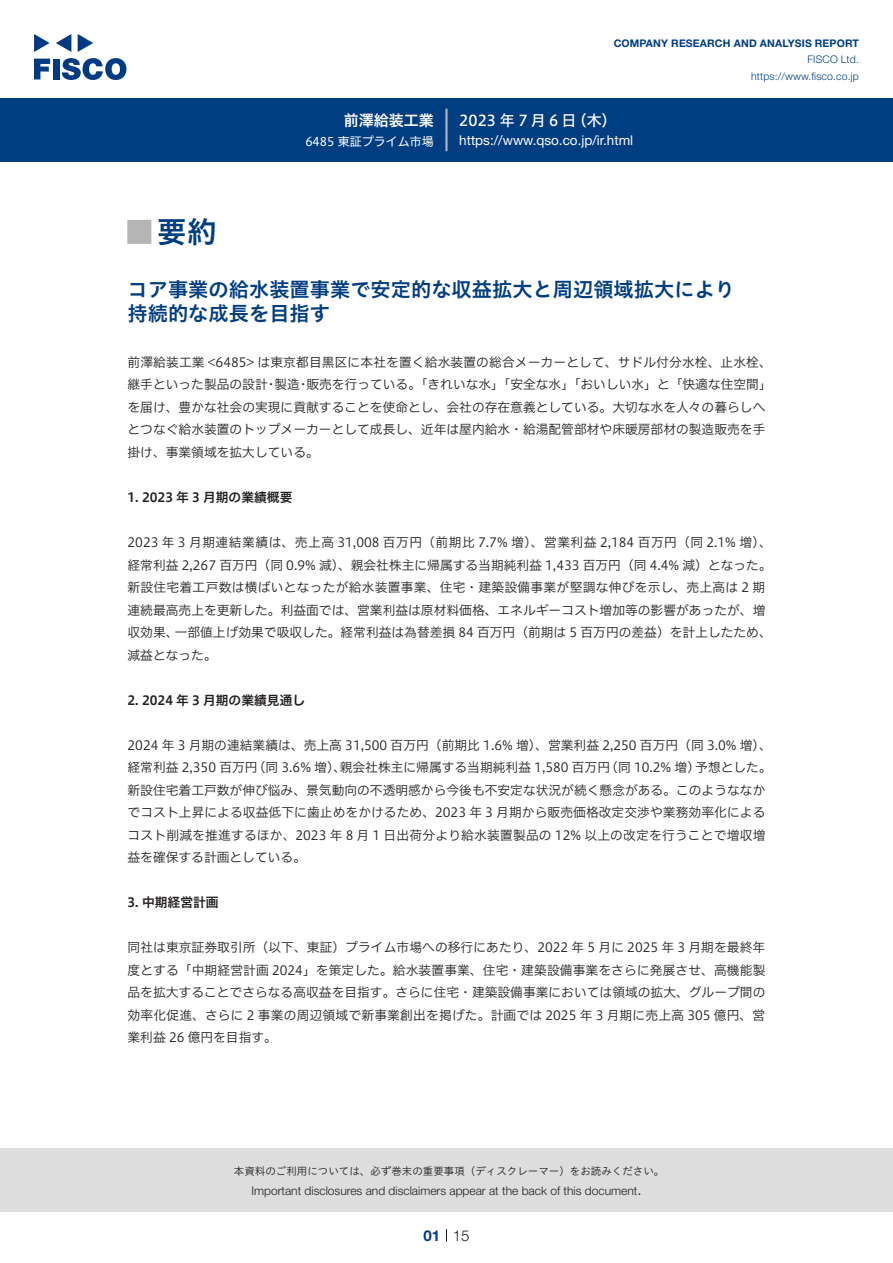
<style>
.page{position:relative;width:893px;height:1263px;background:#fff}
.page>*{position:absolute;margin:0;border:0;box-sizing:border-box;transform-origin:0 0}
.t1{font:30px "Hiragino UD Sans Std N W6";color:#003d81}
.t2{font:24px "Hiragino UD Sans Std N W6";color:#b5b5b6}
.t3{font:20.25px/24px "Hiragino UD Sans Std W6";color:#003d81}
.t4{font:15px "Hiragino UD Sans F Std N W5";letter-spacing:.215em;color:#fff}
.t5{font:15px "Hiragino UD Sans F Std N W6";color:#fff}
.t6{font:300 15px "Helvetica Neue LT Std";color:#231f20}
.t7{font:700 15px "Helvetica Neue LT Std";color:#003d81}
.t8{font:13.5px "Helvetica Neue LT Std";color:#fff}
.t9{font:12.75px/22.5px "Hiragino UD Sans F Std N W3";color:#231f20}
.t10{font:12.75px "Hiragino UD Sans F Std N W3";letter-spacing:.04em;color:#231f20}
.t11{font:12.75px "Hiragino UD Sans F Std N W3";letter-spacing:.02em;color:#231f20}
.t12{font:12.75px "Hiragino UD Sans F Std N W6";color:#231f20}
.t13{font:300 12px "Helvetica Neue LT Std";color:#231f20}
.t14{font:12px "Hiragino UD Sans F Std N W4";color:#fff}
.t15{font:10.5px "Hiragino UD Sans Std W3";color:#231f20}
.t16{font:700 10.5px "Helvetica Neue LT Std";letter-spacing:.015em;color:#003d81}
.t17{font:300 10.5px/16.5px "Helvetica Neue LT Std";letter-spacing:.015em;color:#003d81;text-align:right}
</style>
<div class="page">
<div style="left:0;top:1148px;width:893px;height:64px;background:#ddd"></div>
<svg style="left:34px;top:59px;width:16px;height:20px"></svg>
<div style="left:53px;top:59px;width:6px;height:20px;background:#003a83"></div>
<svg style="left:62px;top:58px;width:64px;height:22px"></svg>
<svg style="left:34px;top:34px;width:16px;height:18px"></svg>
<svg style="left:78px;top:34px;width:15px;height:18px"></svg>
<svg style="left:56px;top:34px;width:15px;height:18px"></svg>
<div style="left:0;top:98px;width:893px;height:64px;background:#003d81"></div>
<hr style="left:445px;top:109px;width:3px;height:42px;background:#b5b5b6">
<svg style="left:446px;top:1229px;width:1px;height:13px"></svg>
<p class="t5" style="left:344px;top:109px;width:92px">前澤給装工業</p>
<p class="t14" style="left:305px;top:132px;width:130px">6485 東証プライム市場</p>
<p class="t16" style="left:614px;top:37px;width:247px">COMPANY RESEARCH AND ANALYSIS REPORT</p>
<p class="t17" style="left:751px;top:51px;width:109px">FISCO Ltd. https://www.fisco.co j p.</p>
<p class="t4" style="left:459px;top:109px;width:119px">2023年7月6日</p>
<p class="t4" style="left:572px;top:109px;width:46px">（木(</p>
<p class="t8" style="left:459px;top:132px;width:175px">https://www.qso.co j p. .i r/ html</p>
<h1 class="t1" style="left:157px;top:209px;width:61px">要約</h1>
<h2 class="t2" style="left:128px;top:213px;width:25px">█</h2>
<h3 class="t3" style="left:128px;top:276px;width:609px">コア事業の給水装置事業で安定的な収益拡大と周辺領域拡大により持続的な成長を目指す</h3>
<p class="t9" style="left:128px;top:350px;width:646px;text-align:right">前澤給装工業 &lt;6485&gt; は東京都目黒区に本社を置く給水装置の総合メーカーとして、サドル付分水栓、止水栓、販売を行っている。「きれいな水」「安全な水」「おいしい水」と「快適な住空間「</p>
<p class="t9" style="left:128px;top:373px;width:639px">継手といった製品の設計<br>を届け、豊かな社会の実現に貢献することを使命とし、会社の存在意義としている。大切な水を人々の暮らしへとつなぐ給水装置のトップメーカーとして成長し、近年は屋内給水・給湯配管部材や床暖房部材の製造販売を手掛け、事業領域を拡大している。</p>
<p class="t12" style="left:128px;top:487px;width:166px">1. 2023 年 3 月期の業績概要</p>
<p class="t10" style="left:128px;top:533px;width:646px">2023 年 3 月期連結業績は、売上高 31,008 百万円（前期比 7.7% 増）、営業利益 2,184 百万円（同 2.1% 増、(</p>
<p class="t9" style="left:128px;top:553px;width:646px">経常利益 2,267 百万円（同 0.9% 減）、親会社株主に帰属する当期純利益 1,433 百万円（同 4.4% 減）となった。</p>
<p class="t11" style="left:128px;top:578px;width:639px">新設住宅着工戸数は横ばいとなったが給水装置事業、住宅・建築設備事業が堅調な伸びを示し、売上高は 2 期</p>
<p class="t9" style="left:128px;top:598px;width:639px">連続最高売上を更新した。利益面では、営業利益は原材料価格、エネルギーコスト増加等の影響があったが、増</p>
<p class="t9" style="left:175px;top:620px;width:599px">一部値上げ効果で吸収した。経常利益は為替差損 84 百万円（前期は 5 百万円の差益）を計上したため、</p>
<p class="t9" style="left:274px;top:373px;width:27px">製造</p>
<p class="t9" style="left:265px;top:373px;width:14px">・</p>
<p class="t9" style="left:297px;top:373px;width:14px">・</p>
<p class="t9" style="left:128px;top:620px;width:91px">収効果、<br>減益となった。</p>
<p class="t12" style="left:128px;top:690px;width:179px">2. 2024 年 3 月期の業績見通し</p>
<p class="t9" style="left:128px;top:733px;width:646px;text-align:right">2024 年 3 月期の連結業績は、売上高 31,500 百万円（前期比 1.6% 増）、営業利益 2,250 百万円（同 3.0% 増、(予想とした。</p>
<p class="t9" style="left:128px;top:755px;width:639px">経常利益 2,350 百万円<br>新設住宅着工戸数が伸び悩み、景気動向の不透明感から今後も不安定な状況が続く懸念がある。このようななかでコスト上昇による収益低下に歯止めをかけるため、2023 年 3 月期から販売価格改定交渉や業務効率化によるコスト削減を推進するほか、2023 年 8 月 1 日出荷分より給水装置製品の 12% 以上の改定を行うことで増収増益を確保する計画としている。</p>
<p class="t12" style="left:128px;top:892px;width:93px">3. 中期経営計画</p>
<p class="t9" style="left:128px;top:935px;width:639px;text-align:justify">同社は東京証券取引所（以下、東証）プライム市場への移行にあたり、2022 年 5 月に 2025 年 3 月期を最終年度とする「中期経営計画 2024」を策定した。給水装置事業、住宅・建築設備事業をさらに発展させ、高機能製品を拡大することでさらなる高収益を目指す。さらに住宅・建築設備事業においては領域の拡大、グループ間の効率化促進、さらに 2 事業の周辺領域で新事業創出を掲げた。計画では 2025 年 3 月期に売上高 305 億円、営業利益 26 億円を目指す。</p>
<p class="t9" style="left:340px;top:755px;width:272px">親会社株主に帰属する当期純利益 1,580 百万円</p>
<p class="t9" style="left:253px;top:755px;width:95px">（同 3.6% 増）、</p>
<p class="t9" style="left:605px;top:755px;width:96px">（同 10.2% 増）</p>
<p class="t15" style="left:234px;top:1163px;width:432px">本資料のご利用については、必ず巻末の重要事項（ディスクレーマー）をお読みください。</p>
<p class="t6" style="left:637px;top:1180px;width:6px">.</p>
<p class="t13" style="left:251px;top:1183px;width:387px">Important disclosures and disclaimers appear at the back of this document</p>
<p class="t7" style="left:423px;top:1226px;width:18px">01</p>
<p class="t6" style="left:453px;top:1226px;width:18px">15</p>
</div>
